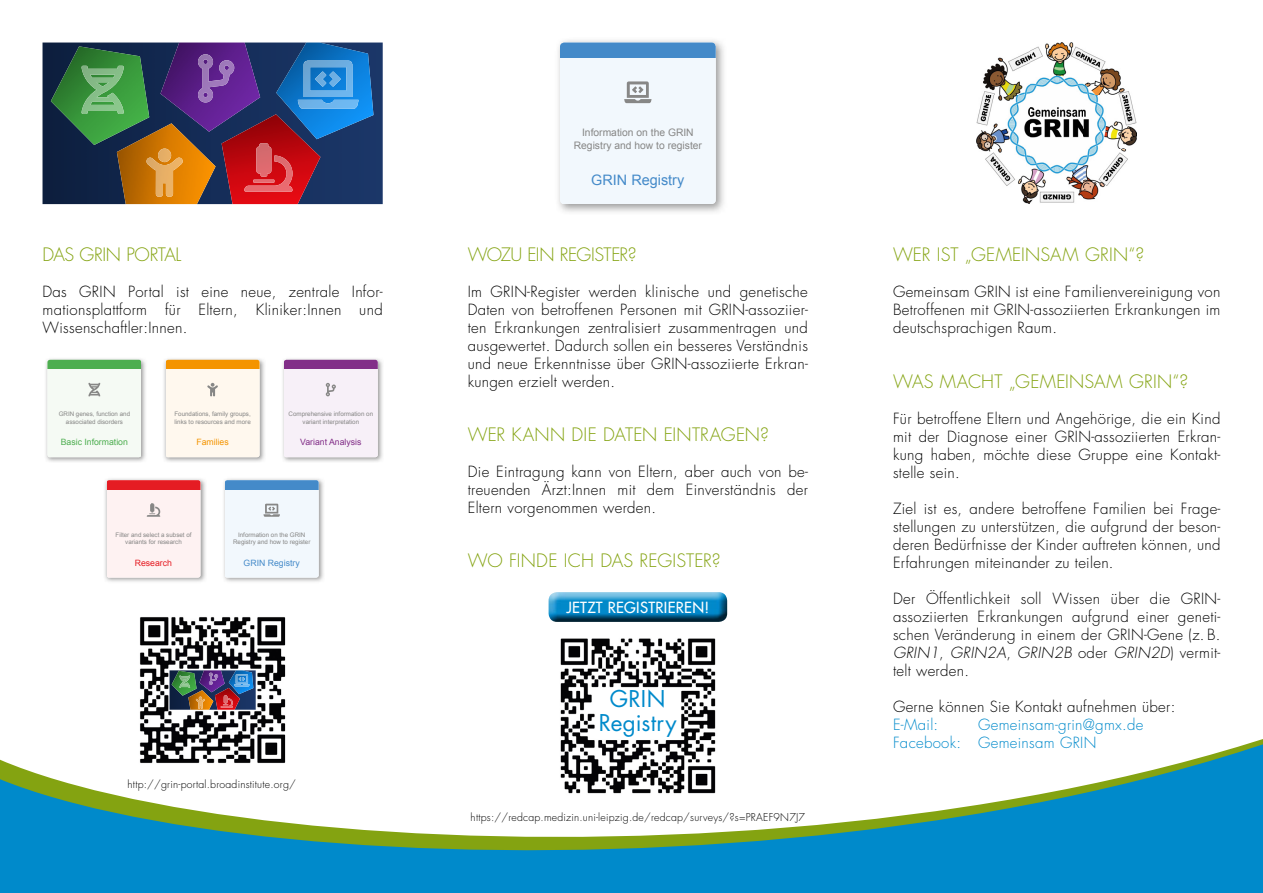
<style>
.page{position:relative;width:1263px;height:893px;background:#fff}
.page>*{position:absolute;margin:0;border:0;box-sizing:border-box;transform-origin:0 0}
.t1{font:22.5px/24px "Futura Std";letter-spacing:.01em;color:#008acb;text-align:center}
.t2{font:300 18px "Futura Std";color:#84a311}
.t3{font:300 18px "Futura Std";letter-spacing:-.03em;color:#84a311}
.t4{font:300 18px "Futura Std";letter-spacing:-.02em;color:#84a311}
.t5{font:300 15px/18px "Futura Std";letter-spacing:.02em;color:#000;text-align:justify}
.t6{font:300 15px/18px "Futura Std";letter-spacing:.02em;color:#008acb}
.t7{font:500 15px "Futura Std";letter-spacing:.02em;color:#fff}
.t8{font:14.4px "Arial";color:#448ac9}
.t9{font:300 10.5px "Futura Std";letter-spacing:.02em;color:#000}
.t10{font:10.35px/12.3px "Arial";color:#878786;text-align:center}
.t11{font:8.7px "Arial";color:#4dae50}
.t12{font:8.7px "Arial";color:#822e88}
.t13{font:8.7px "Arial";color:#448ac9}
.t14{font:8.7px "Arial";color:#e51c23}
.t15{font:8.7px "Arial";color:#f49400}
.t16{font:6.15px/7.5px "Arial";color:#878786;text-align:center}
.s1{font-style:italic}
</style>
<div class="page">
<svg style="left:0;top:739px;width:1263px;height:154px;fill:#008acb"></svg>
<img style="left:549px;top:592px;width:178px;height:30px">
<img style="left:977px;top:43px;width:160px;height:160px">
<img style="left:43px;top:43px;width:340px;height:161px">
<img style="left:51px;top:46px;width:98px;height:99px">
<img style="left:160px;top:43px;width:100px;height:89px">
<img style="left:117px;top:123px;width:99px;height:81px">
<img style="left:222px;top:114px;width:98px;height:90px">
<img style="left:276px;top:43px;width:97px;height:96px">
<img style="left:81px;top:66px;width:43px;height:48px">
<img style="left:244px;top:143px;width:49px;height:49px">
<img style="left:198px;top:54px;width:36px;height:48px">
<img style="left:298px;top:100px;width:60px;height:9px">
<img style="left:304px;top:61px;width:48px;height:36px">
<img style="left:315px;top:72px;width:11px;height:15px">
<img style="left:329px;top:72px;width:12px;height:15px">
<img style="left:146px;top:149px;width:37px;height:48px">
<img style="left:128px;top:617px;width:170px;height:158px">
<svg style="left:170px;top:670px;width:86px;height:40px"></svg>
<img style="left:172px;top:671px;width:25px;height:25px">
<img style="left:199px;top:670px;width:26px;height:22px">
<img style="left:188px;top:690px;width:25px;height:20px">
<img style="left:215px;top:688px;width:25px;height:22px">
<img style="left:229px;top:670px;width:24px;height:24px">
<svg style="left:179px;top:676px;width:11px;height:12px"></svg>
<svg style="left:221px;top:695px;width:12px;height:12px"></svg>
<svg style="left:209px;top:673px;width:9px;height:12px"></svg>
<svg style="left:234px;top:674px;width:16px;height:12px"></svg>
<svg style="left:196px;top:697px;width:9px;height:12px"></svg>
<img style="left:548px;top:638px;width:179px;height:167px">
<div style="left:596px;top:689px;width:83px;height:50px;background:#fff"></div>
<img style="left:558px;top:40px;width:166px;height:172px">
<svg style="left:560px;top:43px;width:156px;height:161px"></svg>
<img style="left:224px;top:478px;width:100px;height:104px">
<svg style="left:225px;top:480px;width:94px;height:98px"></svg>
<img style="left:283px;top:358px;width:100px;height:104px">
<svg style="left:284px;top:360px;width:94px;height:97px"></svg>
<img style="left:105px;top:478px;width:101px;height:104px">
<svg style="left:107px;top:480px;width:93px;height:98px"></svg>
<img style="left:164px;top:358px;width:101px;height:104px">
<svg style="left:166px;top:360px;width:94px;height:97px;background:#fdedd7"></svg>
<img style="left:46px;top:358px;width:100px;height:104px">
<svg style="left:47px;top:360px;width:94px;height:97px"></svg>
<p class="t4" style="left:43px;top:244px;width:140px">DAS GRIN PORTAL</p>
<p class="t5" style="left:43px;top:283px;width:342px">Das GRIN Portal ist eine neue, zentrale Infor&shy;mationsplattform für Eltern, Kliniker:Innen und Wissenschaftler:Innen.</p>
<p class="t16" style="left:59px;top:411px;width:73px">GRIN genes, function and associated disorders</p>
<p class="t11" style="left:61px;top:437px;width:69px">Basic Information</p>
<p class="t16" style="left:174px;top:411px;width:78px;text-align:left">Foundations, family groups, links to resources and more</p>
<p class="t15" style="left:196px;top:437px;width:34px">Families</p>
<p class="t16" style="left:289px;top:411px;width:86px">Comprehensive information on variant interpretation</p>
<p class="t12" style="left:300px;top:437px;width:63px">Variant Analysis</p>
<p class="t16" style="left:116px;top:531px;width:77px">Filter and select a subset of variants for research</p>
<p class="t14" style="left:135px;top:557px;width:39px">Research</p>
<p class="t16" style="left:233px;top:531px;width:79px">Information on the GRIN<br>Registry and how to register</p>
<p class="t13" style="left:244px;top:557px;width:58px">GRIN Registry</p>
<p class="t9" style="left:128px;top:777px;width:170px">http://grin-portal.broadinstitute.org/</p>
<p class="t10" style="left:574px;top:127px;width:130px">Information on the GRIN<br>Registry and how to register</p>
<p class="t8" style="left:591px;top:170px;width:94px">GRIN Registry</p>
<p class="t3" style="left:468px;top:243px;width:170px">WOZU EIN REGISTER?</p>
<p class="t5" style="left:468px;top:283px;width:342px">Im GRIN-Register werden klinische und genetische Daten von betroffenen Personen mit GRIN-assoziier&shy;ten Erkrankungen zentralisiert zusammentragen und ausgewertet. Dadurch sollen ein besseres Verständnis und neue Erkenntnisse über GRIN-assoziierte Erkran&shy;kungen erzielt werden.</p>
<p class="t2" style="left:468px;top:423px;width:303px">WER KANN DIE DATEN EINTRAGEN?</p>
<p class="t5" style="left:468px;top:463px;width:342px">Die Eintragung kann von Eltern, aber auch von be&shy;treuenden Ärzt:Innen mit dem Einverständnis der Eltern vorgenommen werden.</p>
<p class="t2" style="left:468px;top:549px;width:254px">WO FINDE ICH DAS REGISTER?</p>
<p class="t7" style="left:566px;top:598px;width:144px">JETZT REGISTRIEREN!</p>
<h1 class="t1" style="left:599px;top:687px;width:79px">GRIN<br>Registry</h1>
<p class="t9" style="left:471px;top:810px;width:336px">https://redcap.medizin.uni-leipzig.de/redcap/surveys/?s=PRAEF9N7J7</p>
<p class="t2" style="left:893px;top:244px;width:253px">WER IST „GEMEINSAM GRIN“?</p>
<p class="t5" style="left:893px;top:283px;width:329px">Gemeinsam GRIN ist eine Familienvereinigung von Betroffenen mit GRIN-assoziierten Erkrankungen im deutschsprachigen Raum.</p>
<p class="t2" style="left:893px;top:370px;width:297px">WAS MACHT „GEMEINSAM GRIN“?</p>
<p class="t5" style="left:893px;top:409px;width:329px">Für betroffene Eltern und Angehörige, die ein Kind mit der Diagnose einer GRIN-assoziierten Erkran&shy;kung haben, möchte diese Gruppe eine Kontakt&shy;stelle sein.</p>
<p class="t5" style="left:893px;top:499px;width:329px">Ziel ist es, andere betroffene Familien bei Frage&shy;stellungen zu unterstützen, die aufgrund der beson&shy;deren Bedürfnisse der Kinder auftreten können, und Erfahrungen miteinander zu teilen.</p>
<p class="t5" style="left:893px;top:589px;width:329px">Der Öffentlichkeit soll Wissen über die GRIN&shy;assoziierten Erkrankungen aufgrund einer geneti&shy;schen Veränderung in einem der GRIN-Gene (z. B.<br><span class="s1">GRIN1</span>, <span class="s1">GRIN2A</span>, <span class="s1">GRIN2B</span> oder <span class="s1">GRIN2D</span>) vermit&shy;telt werden.</p>
<p class="t5" style="left:893px;top:697px;width:284px">Gerne können Sie Kontakt aufnehmen über:</p>
<p class="t6" style="left:893px;top:715px;width:47px">E-Mail:</p>
<p class="t6" style="left:893px;top:715px;width:252px;text-indent:85px">Gemeinsam-grin@gmx.de<br>Facebook: Gemeinsam GRIN</p>
</div>
